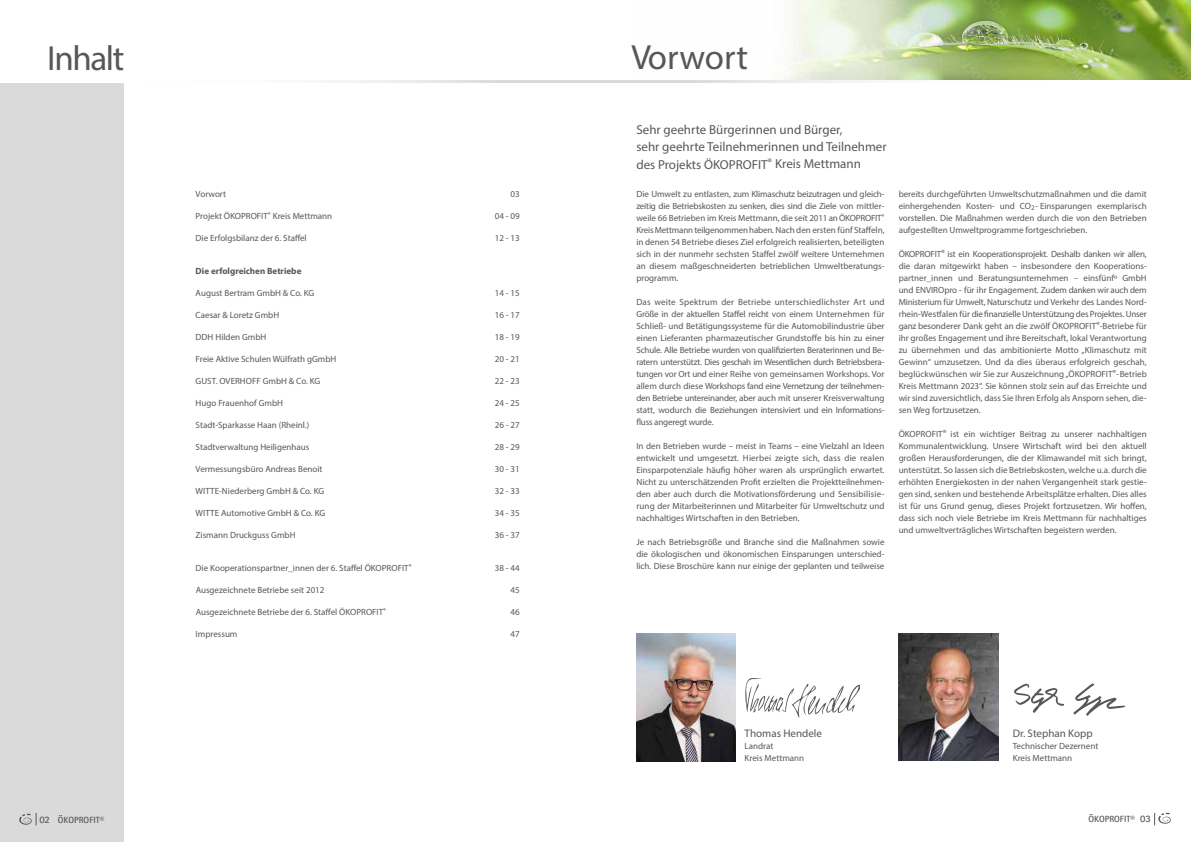
<style>
.page{position:relative;width:1191px;height:842px;background:#fff}
.page>*{position:absolute;margin:0;border:0;box-sizing:border-box;transform-origin:0 0}
.t1{font:35px "Myriad Pro";color:#575756}
.t2{font:35px "Myriad Pro";letter-spacing:-.03em;color:#575756}
.t3{font:13px/17px "Myriad Pro";color:#575756}
.t4{font:11px "Myriad Pro";color:#575756}
.t5{font:9px/12px "Myriad Pro";color:#575756;text-align:justify}
.t6{font:700 9px "Myriad Pro";color:#575756}
.t7{font:700 9px "Agfa Rotis Sans Serif";color:#575756}
.s1{font-size:10px}
</style>
<div class="page">
<img style="left:783px;top:0;width:408px;height:80px">
<div style="left:0;top:82px;width:123px;height:760px;background:#dadada"></div>
<svg style="left:1154px;top:813px;width:16px;height:12px"></svg>
<svg style="left:19px;top:813px;width:18px;height:12px"></svg>
<svg style="left:347px;top:80px;width:248px;height:2px"></svg>
<svg style="left:595px;top:80px;width:250px;height:2px"></svg>
<svg style="left:745px;top:678px;width:115px;height:39px"></svg>
<img style="left:637px;top:633px;width:98px;height:128px">
<img style="left:899px;top:633px;width:99px;height:128px">
<svg style="left:1073px;top:683px;width:52px;height:33px"></svg>
<svg style="left:1014px;top:684px;width:50px;height:29px"></svg>
<h1 class="t2" style="left:47px;top:37px;width:79px">Inhalt</h1>
<h1 class="t1" style="left:631px;top:36px;width:118px">Vorwort</h1>
<p class="t5" style="left:196px;top:188px;width:32px">Vorwort</p>
<p class="t5" style="left:510px;top:188px;width:11px">03</p>
<p class="t5" style="left:196px;top:210px;width:138px">Projekt ÖKOPROFIT<sup>®</sup> Kreis Mettmann</p>
<p class="t5" style="left:495px;top:210px;width:27px">04 - 09</p>
<p class="t5" style="left:196px;top:232px;width:113px">Die Erfolgsbilanz der 6. Staffel</p>
<p class="t5" style="left:495px;top:232px;width:27px">12 - 13</p>
<p class="t6" style="left:196px;top:265px;width:107px">Die erfolgreichen Betriebe</p>
<p class="t5" style="left:196px;top:287px;width:120px">August Bertram GmbH &amp; Co. KG</p>
<p class="t5" style="left:495px;top:287px;width:27px">14 - 15</p>
<p class="t5" style="left:196px;top:309px;width:85px">Caesar &amp; Loretz GmbH</p>
<p class="t5" style="left:495px;top:309px;width:27px">16 - 17</p>
<p class="t5" style="left:196px;top:331px;width:72px">DDH Hilden GmbH</p>
<p class="t5" style="left:495px;top:331px;width:27px">18 - 19</p>
<p class="t5" style="left:196px;top:353px;width:142px">Freie Aktive Schulen Wülfrath gGmbH</p>
<p class="t5" style="left:495px;top:353px;width:27px">20 - 21</p>
<p class="t5" style="left:196px;top:375px;width:126px">GUST. OVERHOFF GmbH &amp; Co. KG</p>
<p class="t5" style="left:495px;top:375px;width:27px">22 - 23</p>
<p class="t5" style="left:196px;top:397px;width:89px">Hugo Frauenhof GmbH</p>
<p class="t5" style="left:495px;top:397px;width:27px">24 - 25</p>
<p class="t5" style="left:196px;top:419px;width:115px">Stadt-Sparkasse Haan (Rheinl.)</p>
<p class="t5" style="left:495px;top:419px;width:27px">26 - 27</p>
<p class="t5" style="left:196px;top:441px;width:115px">Stadtverwaltung Heiligenhaus</p>
<p class="t5" style="left:495px;top:441px;width:27px">28 - 29</p>
<p class="t5" style="left:196px;top:463px;width:128px">Vermessungsbüro Andreas Benoit</p>
<p class="t5" style="left:495px;top:463px;width:27px">30 - 31</p>
<p class="t5" style="left:196px;top:485px;width:130px">WITTE-Niederberg GmbH &amp; Co. KG</p>
<p class="t5" style="left:495px;top:485px;width:27px">32 - 33</p>
<p class="t5" style="left:196px;top:507px;width:131px">WITTE Automotive GmbH &amp; Co. KG</p>
<p class="t5" style="left:495px;top:507px;width:27px">34 - 35</p>
<p class="t5" style="left:196px;top:529px;width:101px">Zismann Druckguss GmbH</p>
<p class="t5" style="left:495px;top:529px;width:27px">36 - 37</p>
<p class="t5" style="left:196px;top:562px;width:217px">Die Kooperationspartner_innen der 6. Staffel ÖKOPROFIT<sup>®</sup></p>
<p class="t5" style="left:495px;top:562px;width:27px">38 - 44</p>
<p class="t5" style="left:196px;top:584px;width:130px">Ausgezeichnete Betriebe seit 2012</p>
<p class="t5" style="left:510px;top:584px;width:11px">45</p>
<p class="t5" style="left:196px;top:606px;width:192px">Ausgezeichnete Betriebe der 6. Staffel ÖKOPROFIT<sup>®</sup></p>
<p class="t5" style="left:510px;top:606px;width:11px">46</p>
<p class="t5" style="left:196px;top:628px;width:43px">Impressum</p>
<p class="t5" style="left:510px;top:628px;width:11px">47</p>
<h2 class="t3" style="left:636px;top:121px;width:252px">Sehr geehrte Bürgerinnen und Bürger,<br>sehr geehrte Teilnehmerinnen und Teilnehmer des Projekts ÖKOPROFIT<sup>®</sup> Kreis Mettmann</h2>
<p class="t5" style="left:636px;top:188px;width:250px">Die Umwelt zu entlasten, zum Klimaschutz beizutragen und gleich&shy;zeitig die Betriebskosten zu senken, dies sind die Ziele von mittler&shy;weile 66 Betrieben im Kreis Mettmann, die seit 2011 an ÖKOPROFIT<sup>® </sup>Kreis Mettmann teilgenommen haben. Nach den ersten fünf Staffeln, in denen 54 Betriebe dieses Ziel erfolgreich realisierten, beteiligten sich in der nunmehr sechsten Staffel zwölf weitere Unternehmen an diesem maßgeschneiderten betrieblichen Umweltberatungs&shy;programm.</p>
<p class="t5" style="left:636px;top:296px;width:250px">Das weite Spektrum der Betriebe unterschiedlichster Art und Größe in der aktuellen Staffel reicht von einem Unternehmen für Schließ- und Betätigungssysteme für die Automobilindustrie über einen Lieferanten pharmazeutischer Grundstoffe bis hin zu einer Schule. Alle Betriebe wurden von qualifizierten Beraterinnen und Be&shy;ratern unterstützt. Dies geschah im Wesentlichen durch Betriebsbera&shy;tungen vor Ort und einer Reihe von gemeinsamen Workshops. Vor allem durch diese Workshops fand eine Vernetzung der teilnehmen&shy;den Betriebe untereinander, aber auch mit unserer Kreisverwaltung statt, wodurch die Beziehungen intensiviert und ein Informations&shy;fluss angeregt wurde.</p>
<p class="t5" style="left:636px;top:440px;width:250px">In den Betrieben wurde – meist in Teams – eine Vielzahl an Ideen entwickelt und umgesetzt. Hierbei zeigte sich, dass die realen Einsparpotenziale häufig höher waren als ursprünglich erwartet.<br>Nicht zu unterschätzenden Profit erzielten die Projektteilnehmen&shy;den aber auch durch die Motivationsförderung und Sensibilisie&shy;rung der Mitarbeiterinnen und Mitarbeiter für Umweltschutz und nachhaltiges Wirtschaften in den Betrieben.</p>
<p class="t5" style="left:636px;top:536px;width:250px">Je nach Betriebsgröße und Branche sind die Maßnahmen sowie die ökologischen und ökonomischen Einsparungen unterschied&shy;lich. Diese Broschüre kann nur einige der geplanten und teilweise</p>
<p class="t5" style="left:898px;top:188px;width:250px">bereits durchgeführten Umweltschutzmaßnahmen und die damit einhergehenden Kosten- und CO<sub>2</sub> - Einsparungen exemplarisch vorstellen. Die Maßnahmen werden durch die von den Betrieben aufgestellten Umweltprogramme fortgeschrieben.</p>
<p class="t5" style="left:898px;top:248px;width:250px">ÖKOPROFIT® ist ein Kooperationsprojekt. Deshalb danken wir allen, die daran mitgewirkt haben – insbesondere den Kooperations&shy;partner_innen und Beratungsunternehmen – einsfünfº GmbH und ENVIROpro - für ihr Engagement. Zudem danken wir auch dem Ministerium für Umwelt, Naturschutz und Verkehr des Landes Nord&shy;rhein-Westfalen für die finanzielle Unterstützung des Projektes. Unser ganz besonderer Dank geht an die zwölf ÖKOPROFIT®-Betriebe für ihr großes Engagement und ihre Bereitschaft, lokal Verantwortung zu übernehmen und das ambitionierte Motto „Klimaschutz mit Gewinn“ umzusetzen. Und da dies überaus erfolgreich geschah, beglückwünschen wir Sie zur Auszeichnung „ÖKOPROFIT®-Betrieb Kreis Mettmann 2023“. Sie können stolz sein auf das Erreichte und wir sind zuversichtlich, dass Sie Ihren Erfolg als Ansporn sehen, die&shy;sen Weg fortzusetzen.</p>
<p class="t5" style="left:898px;top:428px;width:250px">ÖKOPROFIT® ist ein wichtiger Beitrag zu unserer nachhaltigen Kommunalentwicklung. Unsere Wirtschaft wird bei den aktuell großen Herausforderungen, die der Klimawandel mit sich bringt, unterstützt. So lassen sich die Betriebskosten, welche u.a. durch die erhöhten Energiekosten in der nahen Vergangenheit stark gestie&shy;gen sind, senken und bestehende Arbeitsplätze erhalten. Dies alles ist für uns Grund genug, dieses Projekt fortzusetzen. Wir hoffen, dass sich noch viele Betriebe im Kreis Mettmann für nachhaltiges und umweltverträgliches Wirtschaften begeistern werden.</p>
<p class="t4" style="left:744px;top:727px;width:79px">Thomas Hendele</p>
<p class="t5" style="left:744px;top:740px;width:61px">Landrat<br>Kreis Mettmann</p>
<p class="t4" style="left:1012px;top:727px;width:82px">Dr. Stephan Kopp</p>
<p class="t5" style="left:1012px;top:740px;width:87px">Technischer Dezernent<br>Kreis Mettmann</p>
<p class="t7" style="left:39px;top:814px;width:66px"><span class="s1">02</span> ÖKOPROFIT®</p>
<p class="t7" style="left:1088px;top:813px;width:64px">ÖKOPROFIT® <span class="s1">03</span></p>
</div>
